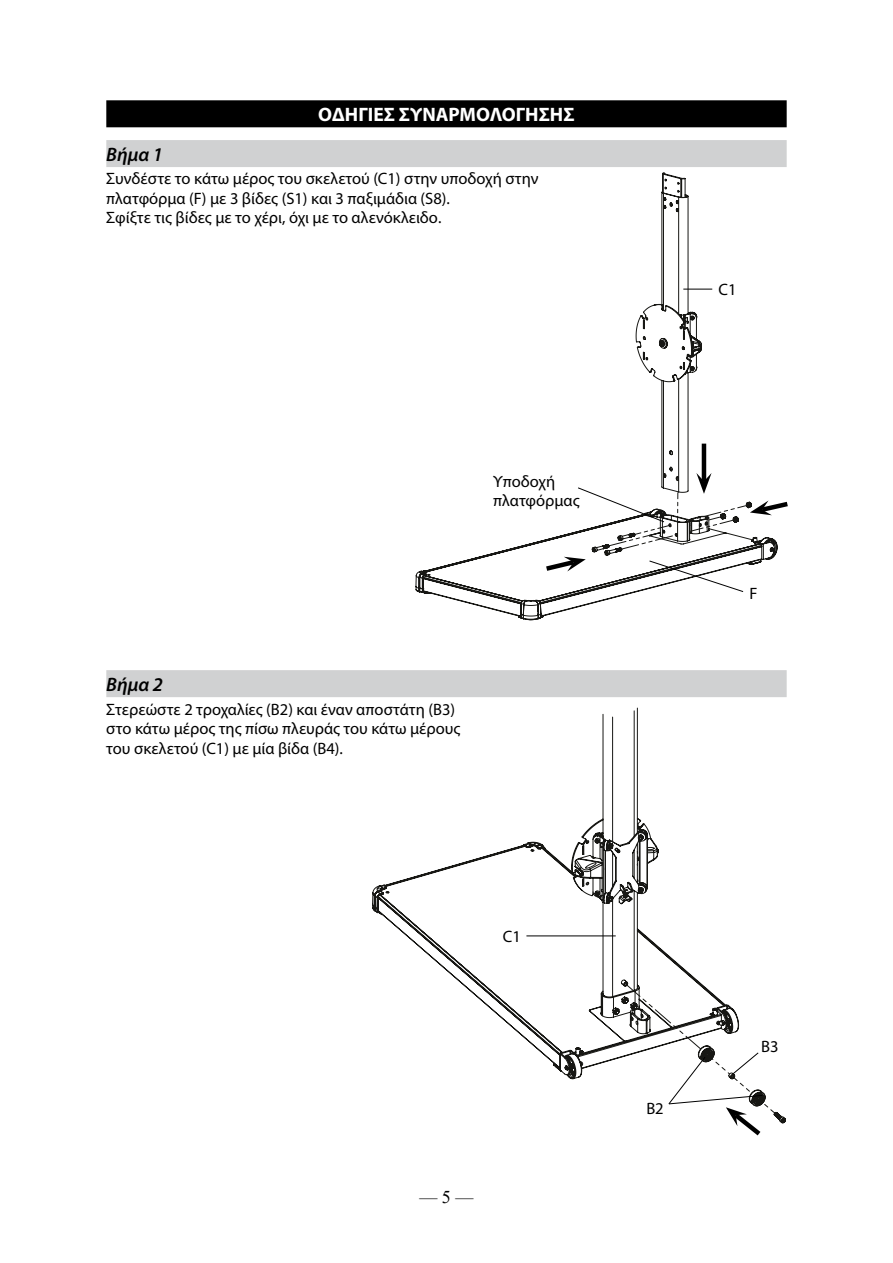
<style>
.page{position:relative;width:893px;height:1263px;background:#fff}
.page>*{position:absolute;margin:0;border:0;box-sizing:border-box;transform-origin:0 0}
.t1{font:700 19.5px "Myriad Pro";color:#fff}
.t2{font:italic 600 19.5px "Myriad Pro";color:#000}
.t3{font:18px "Times New Roman";color:#000}
.t4{font:16.5px/19.5px "Myriad Pro";color:#000}
</style>
<div class="page">
<div style="left:106px;top:100px;width:681px;height:27px;background:#000"></div>
<div style="left:106px;top:140px;width:681px;height:27px;background:#d0d1d2"></div>
<div style="left:106px;top:670px;width:681px;height:27px;background:#d0d1d2"></div>
<svg style="left:416px;top:173px;width:297px;height:447px"></svg>
<svg style="left:683px;top:289px;width:29px;height:1px"></svg>
<hr style="left:702px;top:444px;width:4px;height:37px;background:#000">
<svg style="left:372px;top:708px;width:413px;height:415px"></svg>
<svg style="left:781px;top:1118px;width:5px;height:5px"></svg>
<hr style="left:526px;top:935px;width:90px;height:1px;background:#000">
<svg style="left:541px;top:473px;width:247px;height:119px"></svg>
<svg style="left:625px;top:983px;width:150px;height:153px"></svg>
<p class="t1" style="left:318px;top:102px;width:258px">ΟΔΗΓΙΕΣ ΣΥΝΑΡΜΟΛΟΓΗΣΗΣ</p>
<p class="t2" style="left:106px;top:142px;width:58px">Βήμα 1</p>
<p class="t4" style="left:106px;top:169px;width:434px">Συνδέστε το κάτω μέρος του σκελετού (C1) στην υποδοχή στην πλατφόρμα (F) με 3 βίδες (S1) και 3 παξιμάδια (S8).<br>Σφίξτε τις βίδες με το χέρι, όχι με το αλενόκλειδο.</p>
<p class="t4" style="left:719px;top:280px;width:20px">C1</p>
<p class="t4" style="left:493px;top:471px;width:88px">Υποδοχή πλατφόρμας</p>
<p class="t2" style="left:106px;top:672px;width:58px">Βήμα 2</p>
<p class="t4" style="left:106px;top:699px;width:356px">Στερεώστε 2 τροχαλίες (Β2) και έναν αποστάτη (Β3) στο κάτω μέρος της πίσω πλευράς του κάτω μέρους του σκελετού (C1) με μία βίδα (Β4).</p>
<p class="t4" style="left:503px;top:926px;width:20px">C1</p>
<p class="t3" style="left:419px;top:1185px;width:55px">— 5 —</p>
<p class="t4" style="left:646px;top:1098px;width:19px">Β2</p>
<p class="t4" style="left:749px;top:584px;width:10px">F</p>
<p class="t4" style="left:761px;top:1036px;width:19px">Β3</p>
</div>
